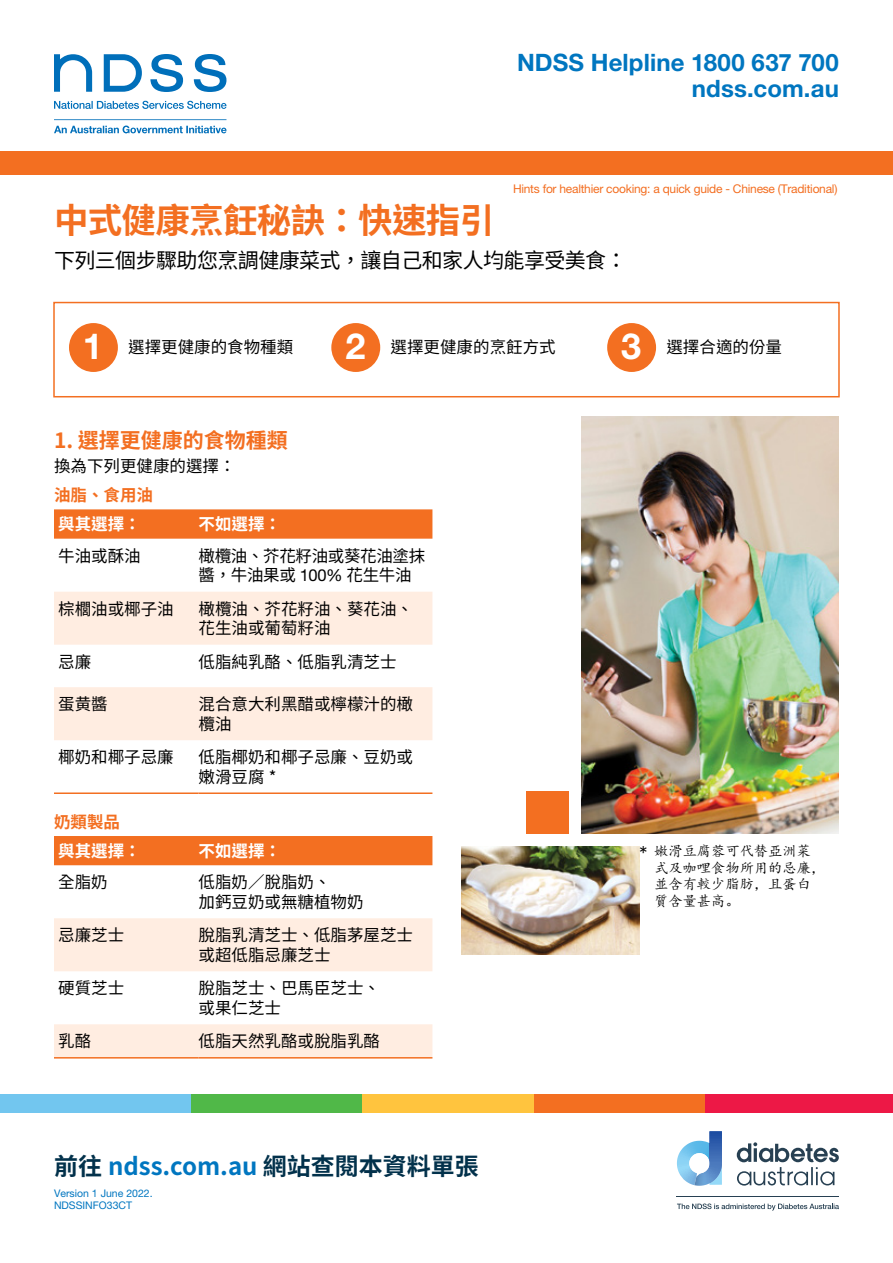
<style>
.page{position:relative;width:893px;height:1263px;background:#fff}
.page>*{position:absolute;margin:0;border:0;box-sizing:border-box;transform-origin:0 0}
.t1{font:700 36px "Helvetica Neue LT Pro";color:#fff}
.t2{font:700 34.5px "Noto Sans CJ Ktc";letter-spacing:-.02em;color:#f36f21}
.t3{font:700 24px/26.2px "Helvetica Neue LT Pro";letter-spacing:.005em;color:#0076c0;text-align:right}
.t4{font:700 24px "Noto Sans CJ Ktc";color:#02314b}
.t5{font:21px "Noto Sans CJ Ktc";letter-spacing:-.025em;color:#000}
.t6{font:700 21px "Noto Sans CJ Ktc";color:#f36f21}
.t7{font:16.5px/19.5px "Noto Sans CJ Ktc";color:#000}
.t8{font:16.5px/19.5px "Noto Sans CJ Ktc";letter-spacing:-.02em;color:#000}
.t9{font:700 16.5px "Noto Sans CJ Ktc";color:#fff}
.t10{font:700 16.5px "Noto Sans CJ Ktc";color:#f36f21}
.t11{font:14.25px/16.5px "Kai Ti";color:#000}
.t12{font:12px "Helvetica Neue LT Std";letter-spacing:-.02em;color:#f36e21}
.t13{font:10.5px/12px "Helvetica Neue LT Pro";color:#0076c0}
.s1{font-family:"Helvetica Neue LT Pro"}
.s2{color:#0076c0}
</style>
<div class="page">
<svg style="left:54px;top:54px;width:172px;height:79px"></svg>
<svg style="left:677px;top:1131px;width:45px;height:54px"></svg>
<svg style="left:737px;top:1142px;width:102px;height:43px"></svg>
<svg style="left:677px;top:1203px;width:162px;height:7px"></svg>
<hr style="left:677px;top:1196px;width:162px;height:1px;background:#274052">
<div style="left:0;top:1094px;width:191px;height:19px;background:#72c6ef"></div>
<div style="left:191px;top:1094px;width:172px;height:19px;background:#50b848"></div>
<div style="left:363px;top:1094px;width:171px;height:19px;background:#ffc43e"></div>
<div style="left:534px;top:1094px;width:172px;height:19px;background:#f36f21"></div>
<div style="left:706px;top:1094px;width:187px;height:19px;background:#ed1846"></div>
<div style="left:0;top:151px;width:893px;height:23px;background:#f36f21"></div>
<div style="left:69px;top:323px;width:49px;height:49px;background:#f36f21;border-radius:50%"></div>
<div style="left:331px;top:323px;width:49px;height:49px;background:#f36f21;border-radius:50%"></div>
<div style="left:607px;top:323px;width:49px;height:49px;background:#f36f21;border-radius:50%"></div>
<div style="left:54px;top:509px;width:378px;height:30px;background:#f36f21"></div>
<svg style="left:54px;top:592px;width:378px;height:148px;fill:#ffede1"></svg>
<hr style="left:54px;top:792px;width:145px;height:2px;background:#f36f21">
<hr style="left:199px;top:792px;width:233px;height:2px;background:#f36f21">
<div style="left:54px;top:836px;width:378px;height:29px;background:#f36f21"></div>
<svg style="left:54px;top:918px;width:378px;height:139px;fill:#ffede1"></svg>
<hr style="left:54px;top:1057px;width:145px;height:1px;background:#f36f21">
<hr style="left:199px;top:1057px;width:233px;height:1px;background:#f36f21">
<div style="left:53px;top:302px;width:787px;height:95px;border:2px solid #f36f21"></div>
<img style="left:581px;top:417px;width:258px;height:416px">
<img style="left:462px;top:846px;width:177px;height:108px">
<div style="left:526px;top:791px;width:42px;height:42px;background:#f36f21"></div>
<p class="t3" style="left:517px;top:49px;width:323px">NDSS Helpline 1800 637 700 ndss.com.au</p>
<p class="t12" style="left:513px;top:182px;width:326px"><span class="s1">H</span>ints for healthier cooking: a quick guide - Chinese (Traditional)</p>
<p class="t2" style="left:54px;top:201px;width:442px">中式健康烹飪秘訣：快速指引</p>
<p class="t5" style="left:54px;top:249px;width:574px">下列三個步驟助您烹調健康菜式，讓自己和家人均能享受美食：</p>
<p class="t1" style="left:83px;top:324px;width:22px">1</p>
<p class="t7" style="left:128px;top:338px;width:166px">選擇更健康的食物種類</p>
<p class="t1" style="left:345px;top:324px;width:22px">2</p>
<p class="t7" style="left:391px;top:338px;width:166px">選擇更健康的烹飪方式</p>
<p class="t1" style="left:621px;top:324px;width:22px">3</p>
<p class="t7" style="left:666px;top:338px;width:117px">選擇合適的份量</p>
<p class="t6" style="left:54px;top:428px;width:235px">1. 選擇更健康的食物種類</p>
<p class="t7" style="left:54px;top:456px;width:183px">換為下列更健康的選擇：</p>
<p class="t10" style="left:54px;top:486px;width:100px">油脂、食用油</p>
<p class="t9" style="left:58px;top:515px;width:84px">與其選擇：</p>
<p class="t9" style="left:199px;top:515px;width:84px">不如選擇：</p>
<p class="t7" style="left:58px;top:546px;width:84px">牛油或酥油</p>
<p class="t8" style="left:199px;top:546px;width:228px">橄欖油、芥花籽油或葵花油塗抹醬，牛油果或 <span class="s1">100%</span> 花生牛油</p>
<p class="t7" style="left:58px;top:599px;width:117px">棕櫚油或椰子油</p>
<p class="t7" style="left:199px;top:599px;width:216px">橄欖油、芥花籽油、葵花油、花生油或葡萄籽油</p>
<p class="t7" style="left:58px;top:652px;width:34px">忌廉</p>
<p class="t7" style="left:199px;top:652px;width:200px">低脂純乳酪、低脂乳清芝士</p>
<p class="t7" style="left:58px;top:695px;width:51px">蛋黄醬</p>
<p class="t7" style="left:199px;top:695px;width:216px">混合意大利黑醋或檸檬汁的橄欖油</p>
<p class="t7" style="left:58px;top:748px;width:117px">椰奶和椰子忌廉</p>
<p class="t7" style="left:199px;top:748px;width:216px">低脂椰奶和椰子忌廉、豆奶或嫩滑豆腐 *</p>
<p class="t10" style="left:54px;top:812px;width:67px">奶類製品</p>
<p class="t9" style="left:58px;top:841px;width:84px">與其選擇：</p>
<p class="t9" style="left:199px;top:841px;width:84px">不如選擇：</p>
<p class="t7" style="left:58px;top:873px;width:51px">全脂奶</p>
<p class="t7" style="left:199px;top:873px;width:167px">低脂奶／脫脂奶、<br>加鈣豆奶或無糖植物奶</p>
<p class="t7" style="left:58px;top:926px;width:67px">忌廉芝士</p>
<p class="t7" style="left:199px;top:926px;width:216px">脫脂乳清芝士、低脂茅屋芝士或超低脂忌廉芝士</p>
<p class="t7" style="left:58px;top:979px;width:67px">硬質芝士</p>
<p class="t7" style="left:199px;top:979px;width:183px">脫脂芝士、巴馬臣芝士、或果仁芝士</p>
<p class="t7" style="left:58px;top:1032px;width:34px">乳酪</p>
<p class="t7" style="left:199px;top:1032px;width:183px">低脂天然乳酪或脫脂乳酪</p>
<p class="t4" style="left:54px;top:1152px;width:426px">前往 <span class="s2">ndss.com.au</span> 網站查閱本資料單張</p>
<p class="t13" style="left:54px;top:1187px;width:100px">Version 1 June 2022.<br>NDSSINFO33CT</p>
<p class="t11" style="left:654px;top:843px;width:172px;text-indent:-14px">* 嫩滑豆腐蓉可代替亞洲菜式及咖哩食物所用的忌廉，並含有較少脂肪，且蛋白質含量甚高。</p>
</div>
